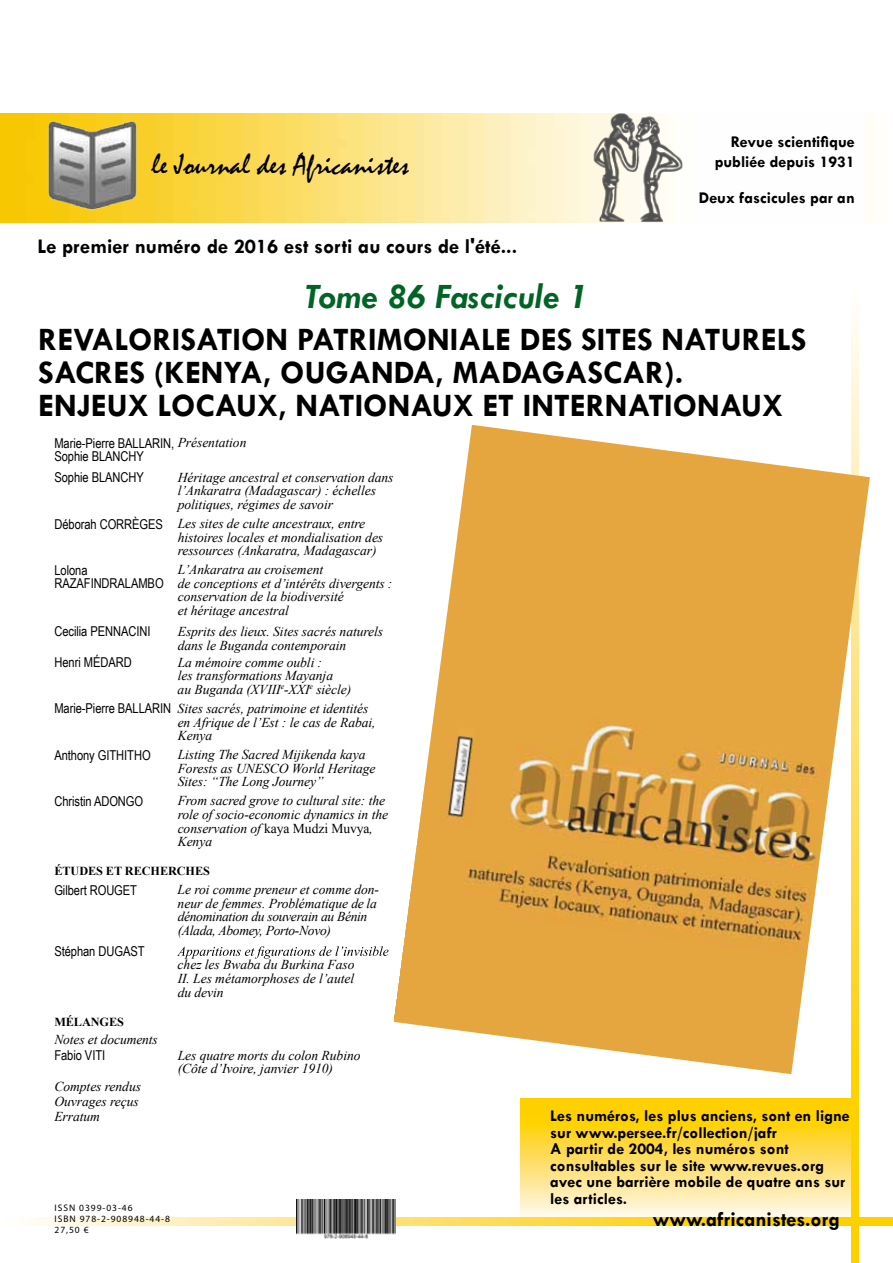
<style>
.page{position:relative;width:893px;height:1263px;background:#fff}
.page>*{position:absolute;margin:0;border:0;box-sizing:border-box;transform-origin:0 0}
.t1{font:italic 700 36px "Tw Cen";color:#006425}
.t2{font:700 33px/33px "Tw Cen";color:#000}
.t3{font:30px "Mistral";color:#000}
.t4{font:700 21px "Tw Cen";color:#000}
.t5{font:700 16.5px/16.5px "Tw Cen";color:#000;text-align:right}
.t6{font:14.25px "Rockwell";color:#000}
.t7{font:italic 13.65px/13.6px "Times New Roman";letter-spacing:-.005em;color:#000}
.t8{font:13.65px/13.6px "Arial Narrow";letter-spacing:-.005em;color:#000}
.t9{font:italic 13.65px/13.6px "Times New Roman";letter-spacing:-.025em;color:#000}
.t10{font:700 12.3px/12.3px "Times New Roman";color:#000}
.t11{font:900 9.45px/11.4px "Bell Gothic Std";letter-spacing:.1em;color:#000}
.s1{font-family:"Times New Roman";font-style:italic}
.s2{font-family:"Arial Narrow";font-style:normal}
.s3{font-style:normal}
</style>
<div class="page">
<svg style="left:521px;top:1099px;width:330px;height:119px;background:#ffdf60"></svg>
<svg style="left:851px;top:313px;width:8px;height:950px;background:#ffdf56"></svg>
<img style="left:394px;top:425px;width:476px;height:649px">
<img style="left:0;top:114px;width:589px;height:108px">
<svg style="left:26px;top:1218px;width:866px;height:7px;background:#fedf60"></svg>
<img style="left:589px;top:113px;width:94px;height:109px">
<img style="left:39px;top:116px;width:110px;height:103px">
<img style="left:297px;top:1199px;width:99px;height:39px">
<svg style="left:177px;top:946px;width:211px;height:13px"></svg>
<h3 class="t3" style="left:152px;top:147px;width:259px">le Journal des Africanistes</h3>
<h3 class="t4" style="left:38px;top:233px;width:481px">Le premier numéro de 2016 est sorti au cours de l'été...</h3>
<h1 class="t1" style="left:305px;top:275px;width:285px">Tome 86 Fascicule 1</h1>
<p class="t5" style="left:715px;top:132px;width:142px;line-height:19.8px">Revue scientifique publiée depuis 1931</p>
<p class="t5" style="left:699px;top:189px;width:157px">Deux fascicules par an</p>
<h2 class="t2" style="left:38px;top:322px;width:770px">REVALORISATION PATRIMONIALE DES SITES NATURELS<br>SACRES (KENYA, OUGANDA, MADAGASCAR).<br>ENJEUX LOCAUX, NATIONAUX ET INTERNATIONAUX</h2>
<p class="t10" style="left:54px;top:395px;width:340px">NATURELS SACRÉS (KENYA, OUGANDA, MADAGASCAR).<br>ENJEUX LOCAUX, NATIONAUX ET INTERNATIONAUX</p>
<p class="t8" style="left:54px;top:435px;width:194px">Marie-Pierre BALLARIN, <span class="s1">Présentation<br></span>Sophie BLANCHY</p>
<p class="t8" style="left:54px;top:470px;width:91px">Sophie BLANCHY</p>
<p class="t7" style="left:178px;top:470px;width:217px">Héritage ancestral et conservation dans l’Ankaratra (Madagascar) : échelles politiques, régimes de savoir</p>
<p class="t7" style="left:178px;top:516px;width:207px;text-indent:-123px"><span class="s2">Déborah CORRÈGES</span> Les sites de culte ancestraux, entre histoires locales et mondialisation des ressources (Ankaratra, Madagascar)</p>
<p class="t8" style="left:54px;top:563px;width:111px">Lolona<br>RAZAFINDRALAMBO</p>
<p class="t7" style="left:178px;top:563px;width:216px">L’Ankaratra au croisement<br>de conceptions et d’intérêts divergents : conservation de la biodiversité<br>et héritage ancestral</p>
<p class="t8" style="left:54px;top:624px;width:98px">Cecilia PENNACINI</p>
<p class="t7" style="left:178px;top:624px;width:207px">Esprits des lieux. Sites sacrés naturels dans le Buganda contemporain</p>
<p class="t8" style="left:54px;top:655px;width:79px">Henri MÉDARD</p>
<p class="t7" style="left:178px;top:655px;width:175px">La mémoire comme oubli :<br>les transformations Mayanja<br>au Buganda (XVIII<sup>e</sup>-XXI<sup>e</sup> siècle)</p>
<p class="t7" style="left:178px;top:701px;width:199px;text-indent:-123px"><span class="s2">Marie-Pierre BALLARIN</span> Sites sacrés, patrimoine et identités en Afrique de l’Est : le cas de Rabai,<br>Kenya</p>
<p class="t8" style="left:54px;top:747px;width:98px">Anthony GITHITHO</p>
<p class="t7" style="left:178px;top:747px;width:199px">Listing The Sacred Mijikenda kaya<br>Forests as UNESCO World Heritage<br>Sites: “The Long Journey”</p>
<p class="t8" style="left:54px;top:794px;width:90px">Christin ADONGO</p>
<p class="t7" style="left:178px;top:794px;width:212px">From sacred grove to cultural site: the role of socio-economic dynamics in the conservation of <span class="s3">kaya Mudzi Muvya</span>,<br>Kenya</p>
<p class="t10" style="left:54px;top:865px;width:157px">ÉTUDES ET RECHERCHES</p>
<p class="t8" style="left:54px;top:882px;width:84px">Gilbert ROUGET</p>
<p class="t9" style="left:178px;top:882px;width:203px">Le roi comme preneur et comme don&shy;neur de femmes. Problématique de la dénomination du souverain au Bénin (Alada, Abomey, Porto-Novo)</p>
<p class="t8" style="left:54px;top:944px;width:92px">Stéphan DUGAST</p>
<p class="t7" style="left:178px;top:957px;width:178px;text-align:justify">chez les Bwaba du Burkina Faso II. Les métamorphoses de l’autel du devin</p>
<p class="t10" style="left:54px;top:1015px;width:71px">MÉLANGES</p>
<p class="t7" style="left:54px;top:1033px;width:105px">Notes et documents</p>
<p class="t8" style="left:54px;top:1048px;width:52px">Fabio VITI</p>
<p class="t7" style="left:178px;top:1048px;width:184px">Les quatre morts du colon Rubino (Côte d’Ivoire, janvier 1910)</p>
<p class="t7" style="left:54px;top:1078px;width:88px;line-height:15.5px">Comptes rendus<br>Ouvrages reçus<br>Erratum</p>
<p class="t5" style="left:550px;top:1107px;width:301px;text-align:left">Les numéros, les plus anciens, sont en ligne sur www.persee.fr/collection/jafr<br>A partir de 2004, les numéros sont consultables sur le site www.revues.org avec une barrière mobile de quatre ans sur les articles.</p>
<p class="t6" style="left:668px;top:1220px;width:32px">2016</p>
<p class="t11" style="left:55px;top:1201px;width:117px">ISSN 0399-03-46<br>ISBN 978-2-908948-44-8<br>27,50 €</p>
<h3 class="t4" style="left:653px;top:1207px;width:189px">www.africanistes.org</h3>
</div>
